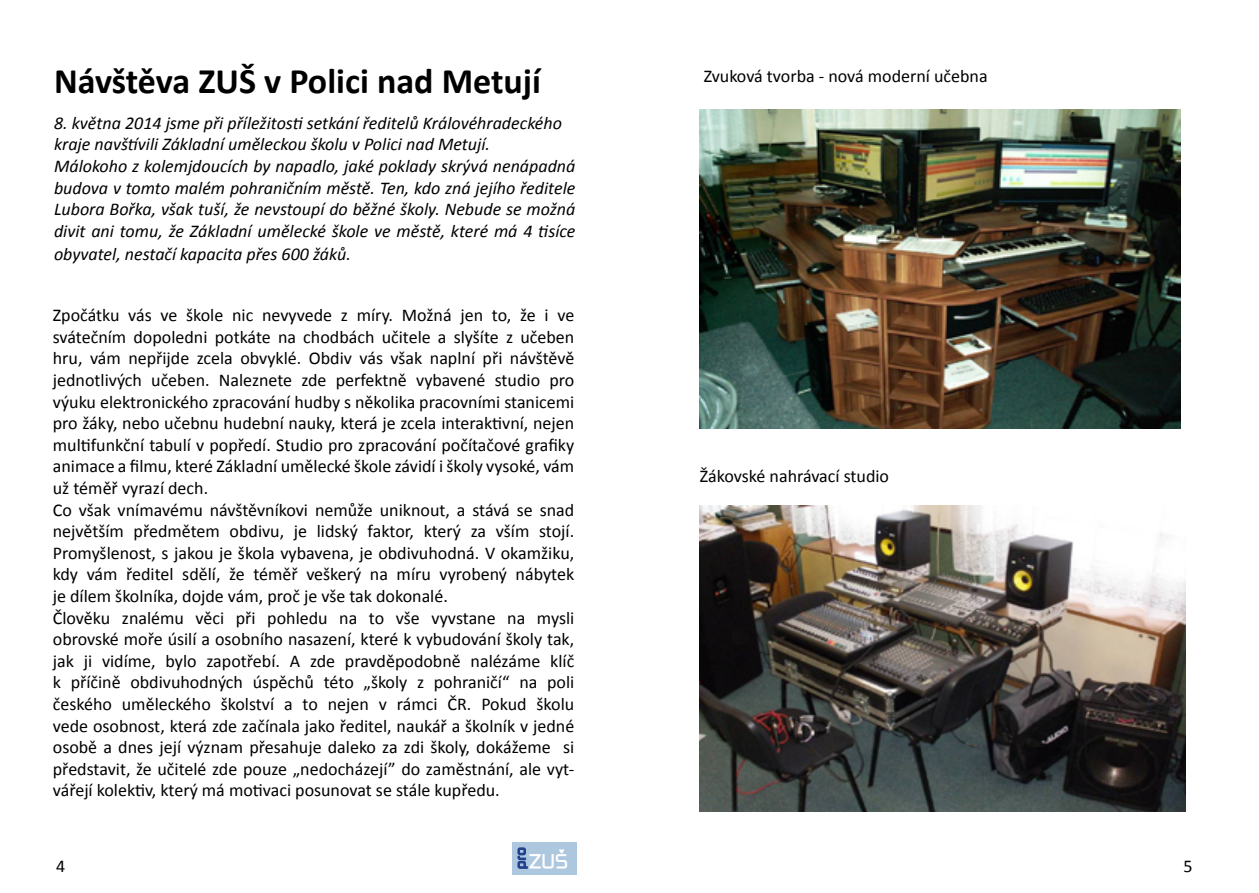
<style>
.page{position:relative;width:1259px;height:893px;background:#fff}
.page>*{position:absolute;margin:0;border:0;box-sizing:border-box;transform-origin:0 0}
.t1{font:700 36px "Calibri";color:#000}
.t2{font:18px/21.6px "Calibri";color:#000}
.t3{font:italic 18px/21.6px "Calibri";color:#000}
.t4{font:700 16.5px "Zekton";color:#fff}
</style>
<div class="page">
<div style="left:512px;top:842px;width:64px;height:32px;background:#adc7de"></div>
<svg style="left:517px;top:847px;width:11px;height:22px"></svg>
<img style="left:700px;top:110px;width:480px;height:318px">
<img style="left:699px;top:506px;width:486px;height:306px">
<h1 class="t1" style="left:54px;top:59px;width:488px">Návštěva ZUŠ v Polici nad Metují</h1>
<p class="t3" style="left:54px;top:111px;width:523px">8. května 2014 jsme při příležitosti setkání ředitelů Královéhradeckého kraje navštívili Základní uměleckou školu v Polici nad Metují.<br>Málokoho z kolemjdoucích by napadlo, jaké poklady skrývá nenápadná budova v tomto malém pohraničním městě. Ten, kdo zná jejího ředitele Lubora Bořka, však tuší, že nevstoupí do běžné školy. Nebude se možná divit ani tomu, že Základní umělecké škole ve městě, které má 4 tisíce</p>
<p class="t3" style="left:54px;top:243px;width:298px">obyvatel, nestačí kapacita přes 600 žáků.</p>
<p class="t2" style="left:53px;top:304px;width:523px">Zpočátku vás ve škole nic nevyvede z míry. Možná jen to, že i ve svátečním dopoledni potkáte na chodbách učitele a slyšíte z učeben hru, vám nepřijde zcela obvyklé. Obdiv vás však naplní při návštěvě jednotlivých učeben. Naleznete zde perfektně vybavené studio pro výuku elektronického zpracování hudby s několika pracovními stanicemi pro žáky, nebo učebnu hudební nauky, která je zcela interaktivní, nejen multifunkční tabulí v popředí. Studio pro zpracování počítačové grafiky animace a filmu, které Základní umělecké škole závidí i školy vysoké, vám už téměř vyrazí dech.<br>Co však vnímavému návštěvníkovi nemůže uniknout, a stává se snad největším předmětem obdivu, je lidský faktor, který za vším stojí.<br>Promyšlenost, s jakou je škola vybavena, je obdivuhodná. V okamžiku, kdy vám ředitel sdělí, že téměř veškerý na míru vyrobený nábytek je dílem školníka, dojde vám, proč je vše tak dokonalé.<br>Člověku znalému věci při pohledu na to vše vyvstane na mysli obrovské moře úsilí a osobního nasazení, které k vybudování školy tak, jak ji vidíme, bylo zapotřebí. A zde pravděpodobně nalézáme klíč k příčině obdivuhodných úspěchů této „školy z pohraničí“ na poli českého uměleckého školství a to nejen v rámci ČR. Pokud školu vede osobnost, která zde začínala jako ředitel, naukář a školník v jedné osobě a dnes její význam přesahuje daleko za zdi školy, dokážeme si představit, že učitelé zde pouze „nedocházejí” do zaměstnání, ale vyt&shy;vářejí kolektiv, který má motivaci posunovat se stále kupředu.</p>
<p class="t2" style="left:704px;top:64px;width:285px">Zvuková tvorba - nová moderní učebna</p>
<p class="t2" style="left:700px;top:464px;width:191px">Žákovské nahrávací studio</p>
<p class="t2" style="left:56px;top:854px;width:11px">4</p>
<p class="t4" style="left:529px;top:849px;width:40px">ZUŠ</p>
<p class="t2" style="left:1183px;top:854px;width:11px">5</p>
</div>
